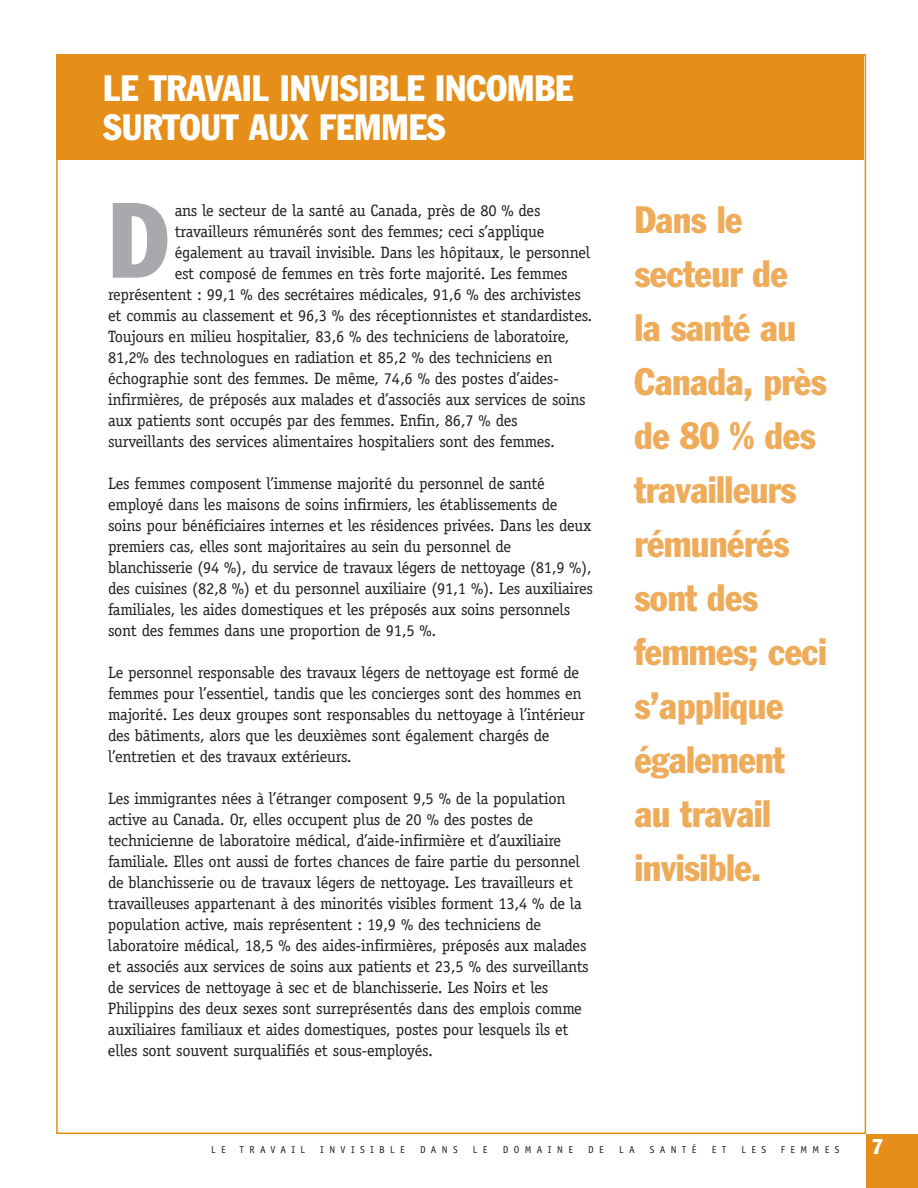
<style>
.page{position:relative;width:918px;height:1188px;background:#fff}
.page>*{position:absolute;margin:0;border:0;box-sizing:border-box;transform-origin:0 0}
.t1{font:condensed 105px "Franklin Gothic";color:#a8a9ad}
.t2{font:condensed 37.5px/54px "Franklin Gothic";letter-spacing:-.015em;color:#eeac5b}
.t3{font:condensed 36px/39px "Franklin Gothic";color:#fff}
.t4{font:condensed 21px "Franklin Gothic";color:#fff}
.t5{font:16.5px/21px "Officina Serif";letter-spacing:-.015em;color:#231f20}
.t6{font:10.2px "Officina Sans";letter-spacing:.535em;color:#231f20}
</style>
<div class="page">
<div style="left:866px;top:1134px;width:52px;height:54px;background:#e58e19"></div>
<div style="left:57px;top:54px;width:807px;height:105px;background:#e58e19"></div>
<h3 class="t3" style="left:103px;top:71px;width:471px">LE TRAVAIL INVISIBLE INCOMBE<br>SURTOUT AUX FEMMES</h3>
<h1 class="t1" style="left:108px;top:203px;width:62px">D</h1>
<h2 class="t2" style="left:634px;top:195px;width:194px">Dans le secteur de<br>la santé au<br>Canada, près de 80 % des travailleurs rémunérés sont des femmes; ceci s’applique également au travail invisible.</h2>
<p class="t5" style="left:175px;top:200px;width:367px">ans le secteur de la santé au Canada, près de 80 % des</p>
<p class="t5" style="left:175px;top:221px;width:371px">travailleurs rémunérés sont des femmes; ceci s’applique</p>
<p class="t5" style="left:175px;top:242px;width:417px">également au travail invisible. Dans les hôpitaux, le personnel</p>
<p class="t5" style="left:175px;top:263px;width:394px">est composé de femmes en très forte majorité. Les femmes</p>
<p class="t5" style="left:108px;top:284px;width:474px">représentent : 99,1 % des secrétaires médicales, 91,6 % des archivistes</p>
<p class="t5" style="left:108px;top:305px;width:486px">et commis au classement et 96,3 % des réceptionnistes et standardistes.</p>
<p class="t5" style="left:108px;top:326px;width:463px">Toujours en milieu hospitalier, 83,6 % des techniciens de laboratoire,</p>
<p class="t5" style="left:108px;top:347px;width:446px">81,2% des technologues en radiation et 85,2 % des techniciens en</p>
<p class="t5" style="left:108px;top:368px;width:452px">échographie sont des femmes. De même, 74,6 % des postes d’aides-</p>
<p class="t5" style="left:108px;top:389px;width:479px">infirmières, de préposés aux malades et d’associés aux services de soins</p>
<p class="t5" style="left:108px;top:410px;width:411px">aux patients sont occupés par des femmes. Enfin, 86,7 % des</p>
<p class="t5" style="left:108px;top:431px;width:448px">surveillants des services alimentaires hospitaliers sont des femmes.</p>
<p class="t5" style="left:108px;top:473px;width:486px">Les femmes composent l’immense majorité du personnel de santé employé dans les maisons de soins infirmiers, les établissements de soins pour bénéficiaires internes et les résidences privées. Dans les deux premiers cas, elles sont majoritaires au sein du personnel de blanchisserie (94 %), du service de travaux légers de nettoyage (81,9 %), des cuisines (82,8 %) et du personnel auxiliaire (91,1 %). Les auxiliaires familiales, les aides domestiques et les préposés aux soins personnels sont des femmes dans une proportion de 91,5 %.</p>
<p class="t5" style="left:108px;top:662px;width:478px">Le personnel responsable des travaux légers de nettoyage est formé de femmes pour l’essentiel, tandis que les concierges sont des hommes en majorité. Les deux groupes sont responsables du nettoyage à l’intérieur des bâtiments, alors que les deuxièmes sont également chargés de l’entretien et des travaux extérieurs.</p>
<p class="t5" style="left:108px;top:788px;width:482px">Les immigrantes nées à l’étranger composent 9,5 % de la population active au Canada. Or, elles occupent plus de 20 % des postes de technicienne de laboratoire médical, d’aide-infirmière et d’auxiliaire familiale. Elles ont aussi de fortes chances de faire partie du personnel de blanchisserie ou de travaux légers de nettoyage. Les travailleurs et travailleuses appartenant à des minorités visibles forment 13,4 % de la population active, mais représentent : 19,9 % des techniciens de laboratoire médical, 18,5 % des aides-infirmières, préposés aux malades et associés aux services de soins aux patients et 23,5 % des surveillants de services de nettoyage à sec et de blanchisserie. Les Noirs et les Philippins des deux sexes sont surreprésentés dans des emplois comme auxiliaires familiaux et aides domestiques, postes pour lesquels ils et elles sont souvent surqualifiés et sous-employés.</p>
<p class="t6" style="left:211px;top:1146px;width:16px">L E</p>
<p class="t6" style="left:240px;top:1146px;width:67px">TRAVAIL</p>
<p class="t6" style="left:320px;top:1146px;width:86px">INVISIBLE</p>
<p class="t6" style="left:420px;top:1146px;width:39px">DANS</p>
<p class="t6" style="left:473px;top:1146px;width:16px">L E</p>
<p class="t6" style="left:503px;top:1146px;width:72px">DOMAINE</p>
<p class="t6" style="left:588px;top:1146px;width:17px">D E</p>
<p class="t6" style="left:619px;top:1146px;width:17px">L A</p>
<p class="t6" style="left:650px;top:1146px;width:48px">SANTÉ</p>
<p class="t6" style="left:712px;top:1146px;width:16px">E T</p>
<p class="t6" style="left:742px;top:1146px;width:26px">LES</p>
<p class="t6" style="left:781px;top:1146px;width:60px">FEMMES</p>
<p class="t4" style="left:872px;top:1139px;width:13px">7</p>
</div>
